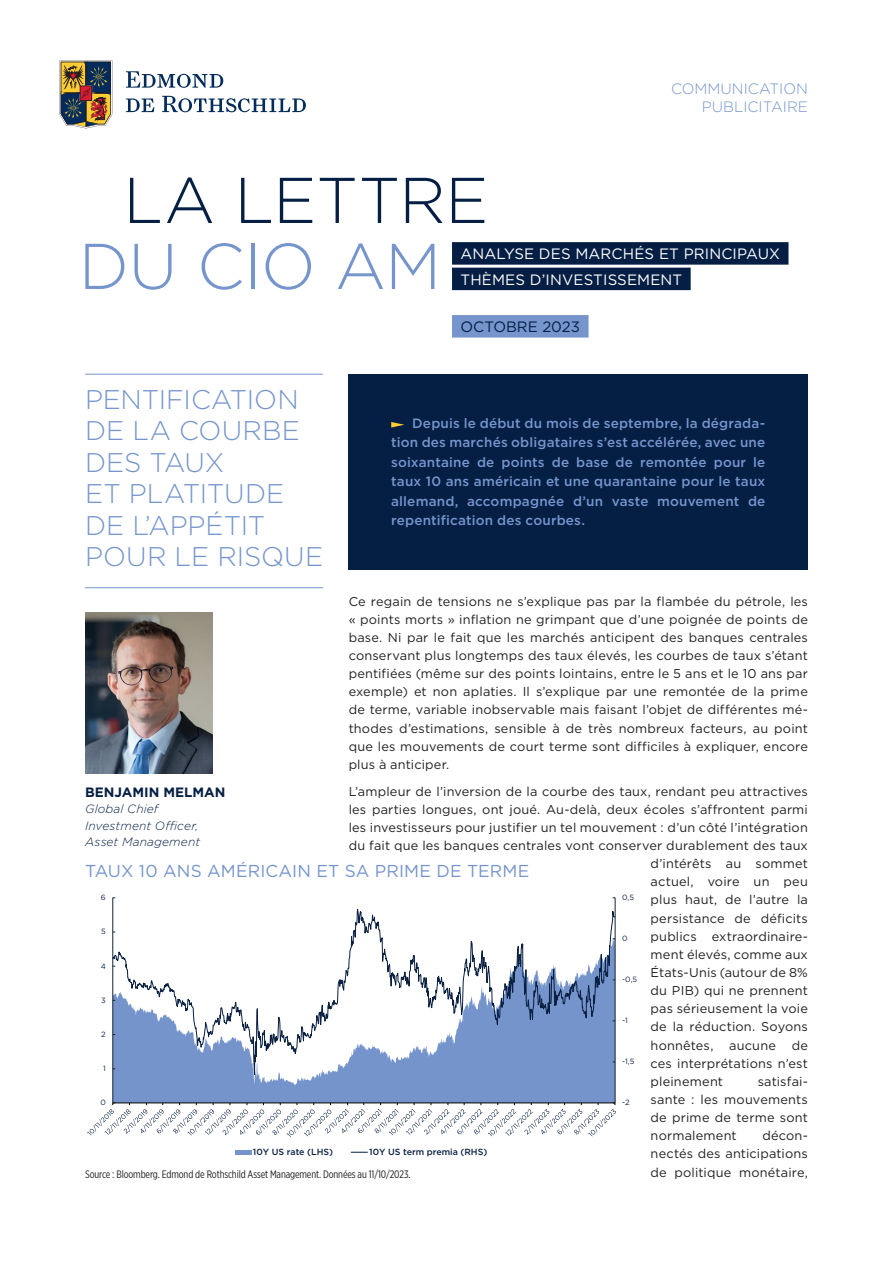
<style>
.page{position:relative;width:893px;height:1263px;background:#fff}
.page>*{position:absolute;margin:0;border:0;box-sizing:border-box;transform-origin:0 0}
.t1{font:300 64.5px "Gotham";letter-spacing:-.005em;color:#051e44}
.t2{font:300 64.5px "Gotham";letter-spacing:-.01em;color:#7595cc}
.t3{font:300 27px/31.5px "Gotham";letter-spacing:-.005em;color:#7595cc}
.t4{font:17.25px "Gotham";letter-spacing:.01em;color:#7595cc}
.t5{font:15px/25.5px "Gotham";letter-spacing:.01em;color:#fff}
.t6{font:300 15px/18px "Gotham";color:#7595cc;text-align:right}
.t7{font:15px "Gotham";color:#051e44}
.t8{font:500 13.5px/19.5px "Gotham";letter-spacing:.015em;color:#7595cc;text-align:justify}
.t9{font:700 13.5px "Gotham";color:#051e44}
.t10{font:12.75px/18.1px "Gotham";letter-spacing:.015em;color:#231f20;text-align:justify}
.t11{font:italic 300 12px/16.5px "Gotham";letter-spacing:.01em;color:#051e44}
.t12{font:10.8px "Gotham X Narrow";letter-spacing:-.01em;color:#231f20}
.t13{font:500 8.85px "Gotham";letter-spacing:-.005em;color:#0b2142}
.t14{font:7.65px "Gotham";color:#0b2142}
</style>
<div class="page">
<svg style="left:60px;top:60px;width:52px;height:68px;background:#756751"></svg>
<svg style="left:126px;top:99px;width:28px;height:13px"></svg>
<svg style="left:162px;top:96px;width:144px;height:16px"></svg>
<svg style="left:126px;top:71px;width:97px;height:17px"></svg>
<div style="left:349px;top:374px;width:459px;height:196px;background:#051e44"></div>
<svg style="left:391px;top:422px;width:13px;height:5px"></svg>
<div style="left:452px;top:315px;width:137px;height:23px;background:#7595cc"></div>
<div style="left:452px;top:242px;width:336px;height:23px;background:#051e44"></div>
<div style="left:452px;top:268px;width:239px;height:22px;background:#051e44"></div>
<img style="left:85px;top:612px;width:128px;height:162px">
<hr style="left:85px;top:374px;width:238px;height:1px;background:#7595cc">
<hr style="left:85px;top:587px;width:238px;height:1px;background:#7595cc">
<svg style="left:87px;top:897px;width:529px;height:258px"></svg>
<p class="t6" style="left:671px;top:79px;width:138px">COMMUNICATION<br>PUBLICITAIRE</p>
<h1 class="t1" style="left:123px;top:159px;width:367px">LA LETTRE</h1>
<h1 class="t2" style="left:79px;top:225px;width:364px">DU CIO AM</h1>
<p class="t7" style="left:460px;top:317px;width:121px">OCTOBRE 2023</p>
<p class="t5" style="left:460px;top:241px;width:321px">ANALYSE DES MARCHÉS ET PRINCIPAUX<br>THÈMES D’INVESTISSEMENT</p>
<h2 class="t3" style="left:85px;top:383px;width:240px">PENTIFICATION<br>DE LA COURBE<br>DES TAUX<br>ET PLATITUDE<br>DE L’APPÉTIT<br>POUR LE RISQUE</h2>
<p class="t8" style="left:391px;top:413px;width:376px;text-indent:21px">Depuis le début du mois de septembre, la dégrada&shy;tion des marchés obligataires s’est accélérée, avec une soixantaine de points de base de remontée pour le taux 10 ans américain et une quarantaine pour le taux allemand, accompagnée d’un vaste mouvement de repentification des courbes.</p>
<p class="t10" style="left:349px;top:592px;width:461px">Ce regain de tensions ne s’explique pas par la flambée du pétrole, les « points morts » inflation ne grimpant que d’une poignée de points de base. Ni par le fait que les marchés anticipent des banques centrales conservant plus longtemps des taux élevés, les courbes de taux s’étant pentifiées (même sur des points lointains, entre le 5 ans et le 10 ans par exemple) et non aplaties. Il s’explique par une remontée de la prime de terme, variable inobservable mais faisant l’objet de différentes mé&shy;thodes d’estimations, sensible à de très nombreux facteurs, au point que les mouvements de court terme sont difficiles à expliquer, encore plus à anticiper.</p>
<p class="t10" style="left:349px;top:782px;width:461px">L’ampleur de l’inversion de la courbe des taux, rendant peu attractives</p>
<p class="t10" style="left:349px;top:800px;width:461px">les parties longues, ont joué. Au-delà, deux écoles s’affrontent parmi</p>
<p class="t10" style="left:349px;top:818px;width:461px">les investisseurs pour justifier un tel mouvement : d’un côté l’intégration</p>
<p class="t10" style="left:349px;top:836px;width:461px">du fait que les banques centrales vont conserver durablement des taux</p>
<p class="t10" style="left:651px;top:854px;width:159px">d’intérêts au sommet</p>
<p class="t10" style="left:651px;top:872px;width:159px">actuel, voire un peu</p>
<p class="t10" style="left:651px;top:890px;width:159px">plus haut, de l’autre la</p>
<p class="t10" style="left:651px;top:909px;width:159px">persistance de déficits</p>
<p class="t10" style="left:651px;top:927px;width:159px">publics extraordinaire-</p>
<p class="t10" style="left:651px;top:945px;width:159px">ment élevés, comme aux</p>
<p class="t10" style="left:651px;top:963px;width:159px">États-Unis (autour de 8%</p>
<p class="t10" style="left:651px;top:981px;width:159px">du PIB) qui ne prennent</p>
<p class="t10" style="left:651px;top:999px;width:159px">pas sérieusement la voie</p>
<p class="t10" style="left:651px;top:1017px;width:159px">de la réduction. Soyons</p>
<p class="t10" style="left:651px;top:1036px;width:159px">honnêtes, aucune de</p>
<p class="t10" style="left:651px;top:1054px;width:159px">ces interprétations n’est</p>
<p class="t10" style="left:651px;top:1072px;width:74px">pleinement</p>
<p class="t9" style="left:85px;top:783px;width:142px">BENJAMIN MELMAN</p>
<p class="t11" style="left:85px;top:801px;width:117px">Global Chief<br>Investment Officer,<br>Asset Management</p>
<h3 class="t4" style="left:85px;top:860px;width:446px">TAUX 10 ANS AMÉRICAIN ET SA PRIME DE TERME</h3>
<p class="t14" style="left:622px;top:892px;width:13px">0,5</p>
<p class="t14" style="left:101px;top:892px;width:6px">6</p>
<p class="t14" style="left:101px;top:927px;width:6px">5</p>
<p class="t14" style="left:622px;top:933px;width:7px">0</p>
<p class="t14" style="left:101px;top:961px;width:7px">4</p>
<p class="t14" style="left:622px;top:974px;width:17px">-0,5</p>
<p class="t14" style="left:101px;top:995px;width:6px">3</p>
<p class="t14" style="left:622px;top:1015px;width:7px">-1</p>
<p class="t14" style="left:101px;top:1029px;width:6px">2</p>
<p class="t14" style="left:622px;top:1057px;width:14px">-1,5</p>
<p class="t14" style="left:103px;top:1063px;width:4px">1</p>
<p class="t10" style="left:651px;top:1072px;width:159px;text-indent:107px">satisfai&shy;sante : les mouvements de prime de terme sont normalement</p>
<p class="t14" style="left:100px;top:1098px;width:7px">0</p>
<p class="t14" style="left:622px;top:1098px;width:9px">-2</p>
<p class="t10" style="left:651px;top:1126px;width:159px;text-indent:112px">décon&shy;nectés des anticipations de politique monétaire,</p>
<p class="t13" style="left:253px;top:1146px;width:82px">10Y US rate (LHS)</p>
<p class="t13" style="left:369px;top:1146px;width:120px">10Y US term premia (RHS)</p>
<p class="t12" style="left:85px;top:1168px;width:327px">Source : Bloomberg. Edmond de Rothschild Asset Management. Données au 11/10/2023.</p>
</div>
